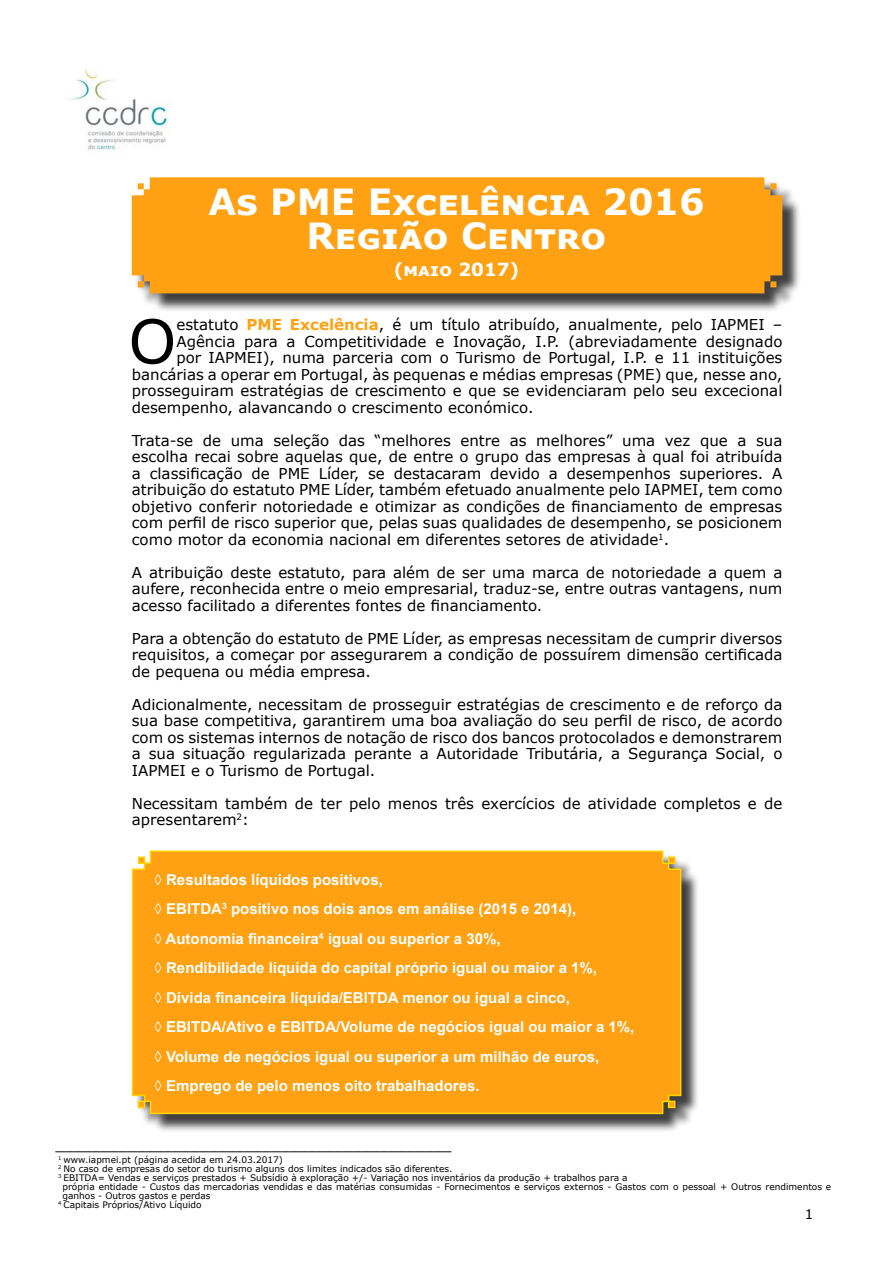
<style>
.page{position:relative;width:893px;height:1263px;background:#fff}
.page>*{position:absolute;margin:0;border:0;box-sizing:border-box;transform-origin:0 0}
.t1{font:60.45px "Verdana";color:#000}
.t2{font:700 36px/34.5px "Verdana";color:#fff;text-align:center}
.t3{font:18px "Minion Pro";color:#000}
.t4{font:700 18px "Verdana";color:#fff}
.t5{font:15px/16.5px "Verdana";color:#000;text-align:justify}
.t6{font:700 15px/29.5px "Arial";color:#fff}
.t7{font:13.5px "Verdana";color:#000}
.t8{font:9px "Verdana";color:#000}
.s1{font-weight:700;color:#ffa112}
</style>
<div class="page">
<img style="left:68px;top:68px;width:101px;height:82px">
<div style="left:134px;top:179px;width:667px;height:133px;background:#000;opacity:.75"></div>
<div style="left:132px;top:177px;width:650px;height:116px;background:#ffa112"></div>
<div style="left:134px;top:853px;width:566px;height:280px;background:#000;opacity:.75"></div>
<div style="left:131px;top:850px;width:551px;height:265px;background:#ffa112"></div>
<h2 class="t2" style="left:208px;top:184px;width:498px">As PME Excelência 2016<br>Região Centro</h2>
<p class="t4" style="left:394px;top:257px;width:127px">(maio 2017)</p>
<h1 class="t1" style="left:128px;top:300px;width:50px">O</h1>
<p class="t5" style="left:176px;top:317px;width:607px">estatuto <span class="s1">PME Excelência</span>, é um título atribuído, anualmente, pelo IAPMEI –</p>
<p class="t5" style="left:176px;top:333px;width:607px">Agência para a Competitividade e Inovação, I.P. (abreviadamente designado</p>
<p class="t5" style="left:176px;top:350px;width:607px">por IAPMEI), numa parceria com o Turismo de Portugal, I.P. e 11 instituições</p>
<p class="t5" style="left:132px;top:366px;width:652px">bancárias a operar em Portugal, às pequenas e médias empresas (PME) que, nesse ano,</p>
<p class="t5" style="left:132px;top:383px;width:652px">prosseguiram estratégias de crescimento e que se evidenciaram pelo seu excecional</p>
<p class="t5" style="left:132px;top:399px;width:403px">desempenho, alavancando o crescimento económico.</p>
<p class="t5" style="left:132px;top:432px;width:652px">Trata-se de uma seleção das “melhores entre as melhores” uma vez que a sua escolha recai sobre aquelas que, de entre o grupo das empresas à qual foi atribuída a classificação de PME Líder, se destacaram devido a desempenhos superiores. A atribuição do estatuto PME Líder, também efetuado anualmente pelo IAPMEI, tem como objetivo conferir notoriedade e otimizar as condições de financiamento de empresas com perfil de risco superior que, pelas suas qualidades de desempenho, se posicionem como motor da economia nacional em diferentes setores de atividade<sup>1</sup>.</p>
<p class="t5" style="left:132px;top:564px;width:652px">A atribuição deste estatuto, para além de ser uma marca de notoriedade a quem a aufere, reconhecida entre o meio empresarial, traduz-se, entre outras vantagens, num acesso facilitado a diferentes fontes de financiamento.</p>
<p class="t5" style="left:132px;top:630px;width:652px">Para a obtenção do estatuto de PME Líder, as empresas necessitam de cumprir diversos requisitos, a começar por assegurarem a condição de possuírem dimensão certificada de pequena ou média empresa.</p>
<p class="t5" style="left:132px;top:696px;width:652px">Adicionalmente, necessitam de prosseguir estratégias de crescimento e de reforço da sua base competitiva, garantirem uma boa avaliação do seu perfil de risco, de acordo com os sistemas internos de notação de risco dos bancos protocolados e demonstrarem a sua situação regularizada perante a Autoridade Tributária, a Segurança Social, o IAPMEI e o Turismo de Portugal.</p>
<p class="t5" style="left:132px;top:795px;width:652px">Necessitam também de ter pelo menos três exercícios de atividade completos e de apresentarem<sup>2</sup>:</p>
<p class="t6" style="left:155px;top:865px;width:481px">◊ Resultados líquidos positivos,<br>◊ EBITDA<sup>3</sup> positivo nos dois anos em análise (2015 e 2014),<br>◊ Autonomia financeira<sup>4</sup> igual ou superior a 30%,<br>◊ Rendibilidade líquida do capital próprio igual ou maior a 1%,<br>◊ Dívida financeira líquida/EBITDA menor ou igual a cinco,<br>◊ EBITDA/Ativo e EBITDA/Volume de negócios igual ou maior a 1%, ◊ Volume de negócios igual ou superior a um milhão de euros,<br>◊ Emprego de pelo menos oito trabalhadores.</p>
<p class="t3" style="left:55px;top:1132px;width:397px">____________________________________________</p>
<p class="t8" style="left:58px;top:1153px;width:226px"><sup>1</sup> www.iapmei.pt (página acedida em 24.03.2017)</p>
<p class="t8" style="left:58px;top:1162px;width:396px"><sup>2</sup> No caso de empresas do setor do turismo alguns dos limites indicados são diferentes.</p>
<p class="t8" style="left:58px;top:1171px;width:571px"><sup>3</sup> EBITDA= Vendas e serviços prestados + Subsídio à exploração +/- Variação nos inventários da produção + trabalhos para a</p>
<p class="t8" style="left:63px;top:1180px;width:770px">própria entidade - Custos das mercadorias vendidas e das matérias consumidas - Fornecimentos e serviços externos - Gastos com o pessoal + Outros rendimentos e</p>
<p class="t8" style="left:63px;top:1189px;width:150px">ganhos - Outros gastos e perdas</p>
<p class="t8" style="left:58px;top:1198px;width:145px"><sup>4</sup> Capitais Próprios/Ativo Líquido</p>
<p class="t7" style="left:805px;top:1205px;width:10px">1</p>
</div>
